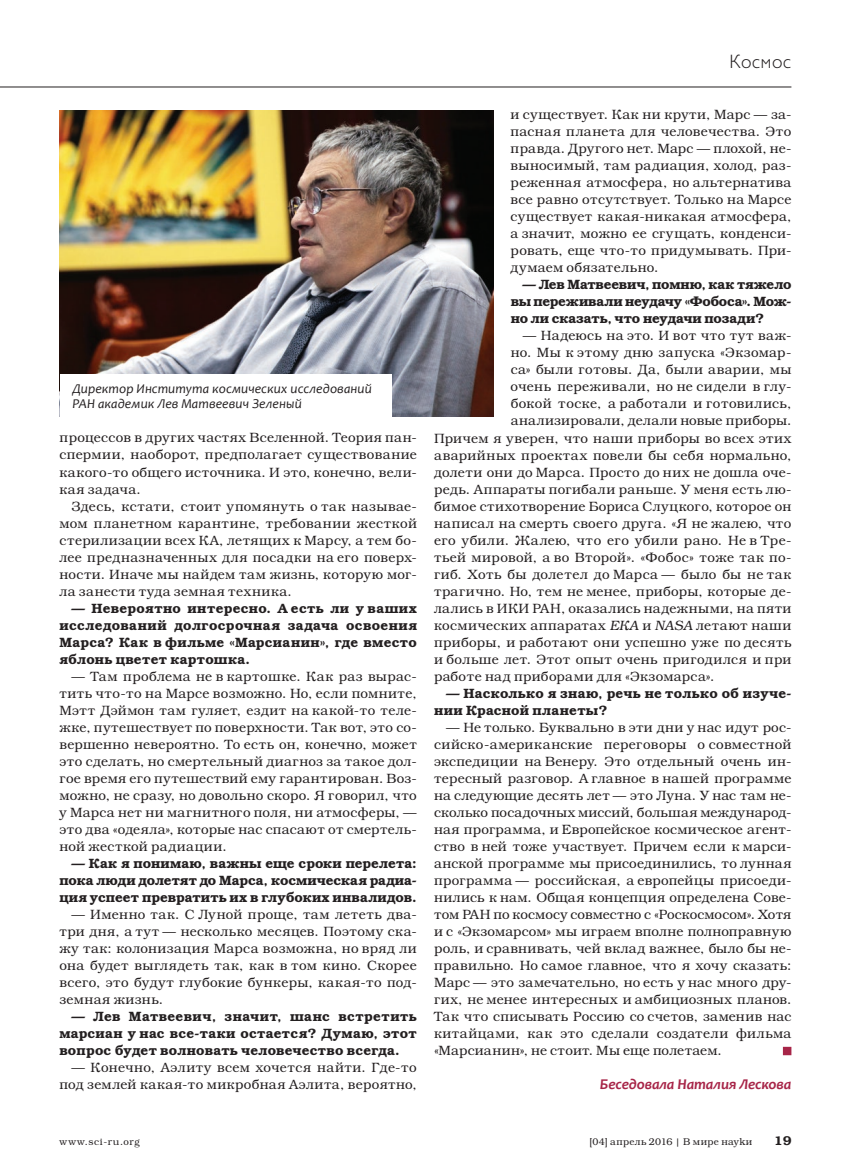
<style>
.page{position:relative;width:851px;height:1170px;background:#fff}
.page>*{position:absolute;margin:0;border:0;box-sizing:border-box;transform-origin:0 0}
.t1{font:300 19.5px "Gals";letter-spacing:.035em;color:#231f20}
.t2{font:italic 700 15px "Candara";letter-spacing:-.005em;color:#a72548}
.t3{font:300 13.5px/17px "Bookman C";letter-spacing:.025em;color:#231f20;text-align:justify}
.t4{font:600 13.5px/17px "Bookman C";letter-spacing:.015em;color:#231f20;text-align:justify}
.t5{font:italic 13.5px/15px "Candara";letter-spacing:.01em;color:#231f20}
.t6{font:600 12.75px "Bookman C";color:#231f20}
.t7{font:300 9.75px "Bookman C";letter-spacing:.045em;color:#231f20}
.t8{font:300 9.75px "Bookman C";letter-spacing:.07em;color:#231f20}
.s1{font-style:italic}
</style>
<div class="page">
<hr style="left:0;top:87px;width:791px;height:1px;background:#231f20">
<div style="left:782px;top:1046px;width:9px;height:9px;background:#a72548"></div>
<img style="left:60px;top:111px;width:433px;height:306px">
<div style="left:60px;top:374px;width:331px;height:43px;background:#fff"></div>
<h1 class="t1" style="left:729px;top:52px;width:63px">Космос</h1>
<p class="t5" style="left:72px;top:381px;width:301px">Директор Института космических исследований<br>РАН академик Лев Матвеевич Зеленый</p>
<p class="t3" style="left:60px;top:429px;width:359px">процессов в других частях Вселенной. Теория пан&shy;спермии, наоборот, предполагает существование какого-то общего источника. И это, конечно, вели&shy;кая задача.</p>
<p class="t3" style="left:59px;top:497px;width:359px;text-indent:12px">Здесь, кстати, стоит упомянуть о так называе&shy;мом планетном карантине, требовании жесткой стерилизации всех КА, летящих к Марсу, а тем бо&shy;лее предназначенных для посадки на его поверх&shy;ности. Иначе мы найдем там жизнь, которую мог&shy;ла занести туда земная техника.</p>
<p class="t4" style="left:59px;top:599px;width:359px;text-indent:12px">— Невероятно интересно. А есть ли у ваших исследований долгосрочная задача освоения Марса? Как в фильме «Марсианин», где вместо яблонь цветет картошка.</p>
<p class="t3" style="left:59px;top:667px;width:359px;text-indent:12px">— Там проблема не в картошке. Как раз вырас&shy;тить что-то на Марсе возможно. Но, если помните, Мэтт Дэймон там гуляет, ездит на какой-то теле&shy;жке, путешествует по поверхности. Так вот, это со&shy;вершенно невероятно. То есть он, конечно, может это сделать, но смертельный диагноз за такое дол&shy;гое время его путешествий ему гарантирован. Воз&shy;можно, не сразу, но довольно скоро. Я говорил, что у Марса нет ни магнитного поля, ни атмосферы, — это два «одеяла», которые нас спасают от смертель&shy;ной жесткой радиации.</p>
<p class="t4" style="left:59px;top:854px;width:359px;text-indent:12px">— Как я понимаю, важны еще сроки перелета: пока люди долетят до Марса, космическая радиа&shy;ция успеет превратить их в глубоких инвалидов.</p>
<p class="t3" style="left:59px;top:905px;width:359px;text-indent:12px">— Именно так. С Луной проще, там лететь два&shy;три дня, а тут — несколько месяцев. Поэтому ска&shy;жу так: колонизация Марса возможна, но вряд ли она будет выглядеть так, как в том кино. Скорее всего, это будут глубокие бункеры, какая-то под&shy;земная жизнь.</p>
<p class="t4" style="left:59px;top:1007px;width:359px;text-indent:12px">— Лев Матвеевич, значит, шанс встретить марсиан у нас все-таки остается? Думаю, этот вопрос будет волновать человечество всегда.</p>
<p class="t3" style="left:59px;top:1058px;width:359px;text-align:right">— Конечно, Аэлиту всем хочется найти. Где-то под землей какая-то микробная Аэлита, вероятно,</p>
<p class="t3" style="left:510px;top:106px;width:282px">и существует. Как ни крути, Марс — за&shy;пасная планета для человечества. Это правда. Другого нет. Марс — плохой, не&shy;выносимый, там радиация, холод, раз&shy;реженная атмосфера, но альтернатива все равно отсутствует. Только на Марсе существует какая-никакая атмосфера, а значит, можно ее сгущать, конденси&shy;ровать, еще что-то придумывать. При&shy;думаем обязательно.</p>
<p class="t4" style="left:510px;top:276px;width:282px;text-indent:12px">— Лев Матвеевич, помню, как тяжело вы переживали неудачу «Фобоса». Мож&shy;но ли сказать, что неудачи позади?</p>
<p class="t3" style="left:522px;top:327px;width:270px">— Надеюсь на это. И вот что тут важ-</p>
<p class="t3" style="left:510px;top:344px;width:282px">но. Мы к этому дню запуска «Экзомар-</p>
<p class="t3" style="left:510px;top:361px;width:282px">са» были готовы. Да, были аварии, мы</p>
<p class="t3" style="left:510px;top:378px;width:282px">очень переживали, но не сидели в глу-</p>
<p class="t3" style="left:510px;top:395px;width:282px">бокой тоске, а работали и готовились,</p>
<p class="t3" style="left:510px;top:412px;width:282px">анализировали, делали новые приборы.</p>
<p class="t3" style="left:434px;top:429px;width:359px">Причем я уверен, что наши приборы во всех этих</p>
<p class="t3" style="left:434px;top:446px;width:359px">аварийных проектах повели бы себя нормально,</p>
<p class="t3" style="left:434px;top:463px;width:359px">долети они до Марса. Просто до них не дошла оче-</p>
<p class="t3" style="left:434px;top:480px;width:359px">редь. Аппараты погибали раньше. У меня есть лю-</p>
<p class="t3" style="left:434px;top:497px;width:359px">бимое стихотворение Бориса Слуцкого, которое он</p>
<p class="t3" style="left:434px;top:514px;width:359px">написал на смерть своего друга. «Я не жалею, что</p>
<p class="t3" style="left:434px;top:531px;width:359px">его убили. Жалею, что его убили рано. Не в Тре-</p>
<p class="t3" style="left:434px;top:548px;width:359px">тьей мировой, а во Второй». «Фобос» тоже так по-</p>
<p class="t3" style="left:434px;top:565px;width:359px">гиб. Хоть бы долетел до Марса — было бы не так</p>
<p class="t3" style="left:434px;top:582px;width:359px">трагично. Но, тем не менее, приборы, которые де-</p>
<p class="t3" style="left:434px;top:599px;width:359px">лались в ИКИ РАН, оказались надежными, на пяти</p>
<p class="t3" style="left:434px;top:616px;width:359px">космических аппаратах <span class="s1">ЕКА</span> и <span class="s1">NASA</span> летают наши</p>
<p class="t3" style="left:434px;top:633px;width:359px">приборы, и работают они успешно уже по десять</p>
<p class="t3" style="left:434px;top:650px;width:359px">и больше лет. Этот опыт очень пригодился и при</p>
<p class="t3" style="left:434px;top:667px;width:282px">работе над приборами для «Экзомарса».</p>
<p class="t4" style="left:434px;top:684px;width:359px;text-indent:12px">— Насколько я знаю, речь не только об изуче&shy;нии Красной планеты?</p>
<p class="t3" style="left:434px;top:718px;width:359px;text-indent:12px">— Не только. Буквально в эти дни у нас идут рос&shy;сийско-американские переговоры о совместной экспедиции на Венеру. Это отдельный очень ин&shy;тересный разговор. А главное в нашей программе на следующие десять лет — это Луна. У нас там не&shy;сколько посадочных миссий, большая международ&shy;ная программа, и Европейское космическое агент&shy;ство в ней тоже участвует. Причем если к марси&shy;анской программе мы присоединились, то лунная программа — российская, а европейцы присоеди&shy;нились к нам. Общая концепция определена Сове&shy;том РАН по космосу совместно с «Роскосмосом». Хотя и с «Экзомарсом» мы играем вполне полноправную роль, и сравнивать, чей вклад важнее, было бы не&shy;правильно. Но самое главное, что я хочу сказать:<br>Марс — это замечательно, но есть у нас много дру&shy;гих, не менее интересных и амбициозных планов.<br>Так что списывать Россию со счетов, заменив нас китайцами, как это сделали создатели фильма «Марсианин», не стоит. Мы еще полетаем.</p>
<p class="t2" style="left:600px;top:1075px;width:193px">Беседовала Наталия Лескова</p>
<p class="t8" style="left:60px;top:1135px;width:82px">www.sci-ru.org</p>
<p class="t7" style="left:589px;top:1135px;width:164px">[04] апрель 2016 | В мире науkи</p>
<p class="t6" style="left:774px;top:1132px;width:19px">19</p>
</div>
